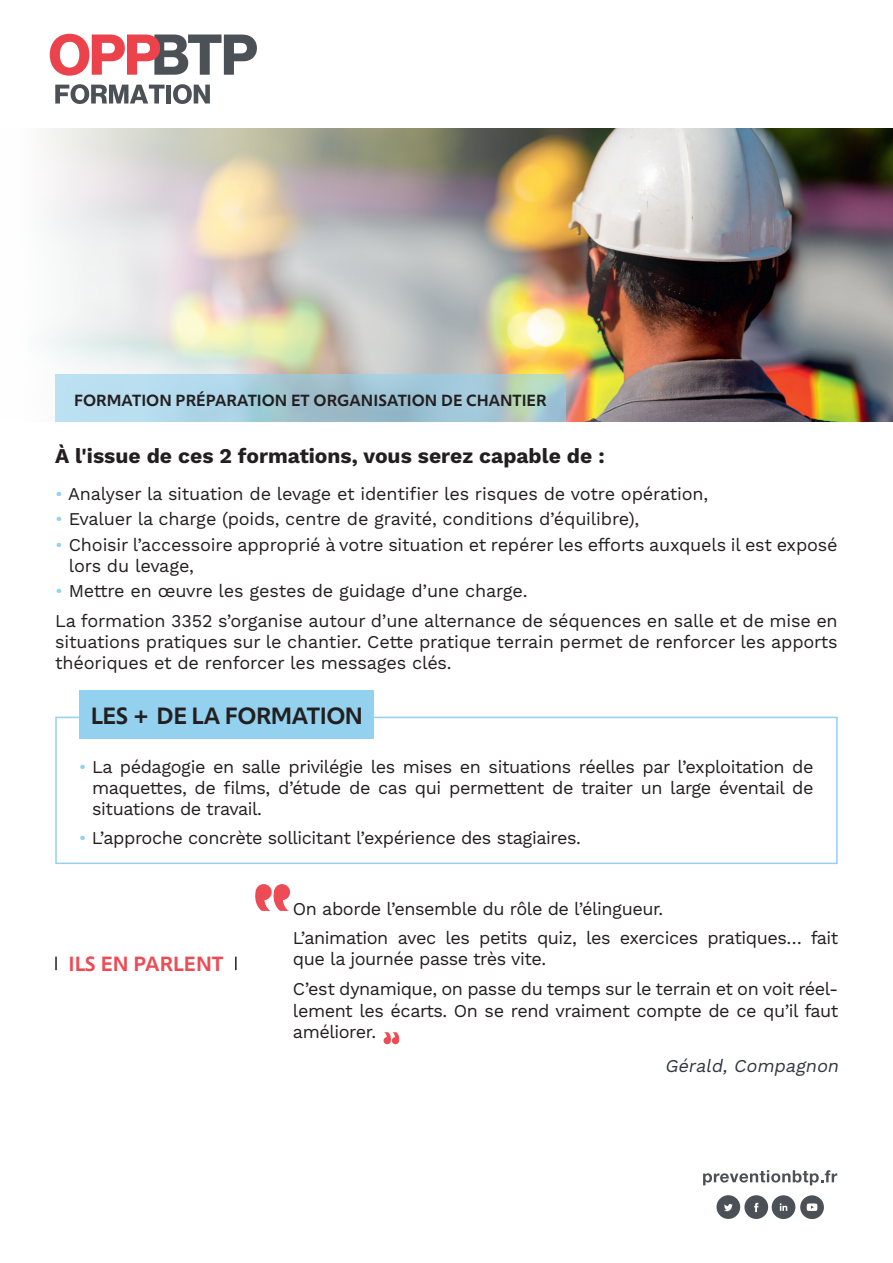
<style>
.page{position:relative;width:893px;height:1263px;background:#fff}
.page>*{position:absolute;margin:0;border:0;box-sizing:border-box;transform-origin:0 0}
.t1{font:600 24px "Morandi";letter-spacing:-.02em;color:#231f20}
.t2{font:700 21px "Work Sans";color:#231f20}
.t3{font:600 21px "Morandi";color:#ed4b56}
.t4{font:18px/21px "Work Sans";letter-spacing:-.025em;color:#231f20}
.t5{font:italic 18px "Work Sans";color:#323640}
.t6{font:600 16.5px "Morandi";color:#231f20}
.s1{color:#93d1ee}
.s2{font-size:24.75px}
</style>
<div class="page">
<img style="left:45px;top:128px;width:848px;height:294px">
<div style="left:55px;top:717px;width:783px;height:147px;border:2px solid #93d1ee"></div>
<div style="left:80px;top:690px;width:294px;height:48px;background:#93d1ee"></div>
<svg style="left:255px;top:884px;width:35px;height:27px"></svg>
<svg style="left:384px;top:1032px;width:16px;height:12px"></svg>
<svg style="left:55px;top:84px;width:110px;height:20px"></svg>
<div style="left:166px;top:85px;width:5px;height:19px;background:#4b5156"></div>
<svg style="left:173px;top:84px;width:37px;height:20px"></svg>
<svg style="left:50px;top:34px;width:207px;height:42px"></svg>
<div style="left:716px;top:1195px;width:24px;height:24px;background:#4b5156;border-radius:50%"></div>
<svg style="left:724px;top:1204px;width:9px;height:7px"></svg>
<div style="left:744px;top:1195px;width:24px;height:24px;background:#4b5156;border-radius:50%"></div>
<svg style="left:754px;top:1203px;width:4px;height:9px"></svg>
<div style="left:772px;top:1195px;width:23px;height:24px;background:#4b5156;border-radius:50%"></div>
<svg style="left:780px;top:1203px;width:7px;height:8px"></svg>
<div style="left:800px;top:1195px;width:24px;height:24px;background:#4b5156;border-radius:50%"></div>
<svg style="left:807px;top:1203px;width:10px;height:8px"></svg>
<svg style="left:703px;top:1170px;width:134px;height:15px"></svg>
<svg style="left:55px;top:956px;width:2px;height:14px"></svg>
<svg style="left:235px;top:956px;width:2px;height:14px"></svg>
<svg style="left:55px;top:374px;width:511px;height:48px"></svg>
<p class="t6" style="left:74px;top:388px;width:474px">FORMATION PRÉPARATION ET ORGANISATION DE CHANTIER</p>
<p class="t2" style="left:55px;top:443px;width:551px">À l'issue de ces 2 formations, vous serez capable de :</p>
<p class="t4" style="left:55px;top:484px;width:654px"><span class="s1">•</span> Analyser la situation de levage et identifier les risques de votre opération,</p>
<p class="t4" style="left:55px;top:510px;width:585px"><span class="s1">•</span> Evaluer la charge (poids, centre de gravité, conditions d’équilibre),</p>
<p class="t4" style="left:69px;top:535px;width:770px;text-indent:-14px"><span class="s1">•</span> Choisir l’accessoire approprié à votre situation et repérer les efforts auxquels il est exposé lors du levage,</p>
<p class="t4" style="left:55px;top:577px;width:784px;line-height:29.5px"><span class="s1">•</span> Mettre en œuvre les gestes de guidage d’une charge.<br>La formation 3352 s’organise autour d’une alternance de séquences en salle et de mise en</p>
<p class="t4" style="left:55px;top:632px;width:784px">situations pratiques sur le chantier. Cette pratique terrain permet de renforcer les apports théoriques et de renforcer les messages clés.</p>
<h1 class="t1" style="left:91px;top:698px;width:274px">LES <span class="s2">+</span> DE LA FORMATION</h1>
<p class="t4" style="left:92px;top:757px;width:723px;text-align:justify;text-indent:-14px"><span class="s1">•</span> La pédagogie en salle privilégie les mises en situations réelles par l’exploitation de maquettes, de films, d’étude de cas qui permettent de traiter un large éventail de situations de travail.</p>
<p class="t4" style="left:79px;top:828px;width:504px"><span class="s1">•</span> L’approche concrète sollicitant l’expérience des stagiaires.</p>
<p class="t3" style="left:68px;top:948px;width:157px">ILS EN PARLENT</p>
<p class="t4" style="left:293px;top:894px;width:547px;line-height:29.5px">On aborde l’ensemble du rôle de l’élingueur.<br>L’animation avec les petits quiz, les exercices pratiques… fait</p>
<p class="t4" style="left:293px;top:945px;width:547px;line-height:30.2px">que la journée passe très vite.<br>C’est dynamique, on passe du temps sur le terrain et on voit réel-</p>
<p class="t4" style="left:293px;top:1001px;width:547px;line-height:21.6px">lement les écarts. On se rend vraiment compte de ce qu’il faut améliorer.</p>
<p class="t5" style="left:665px;top:1055px;width:179px">Gérald, Compagnon</p>
</div>
